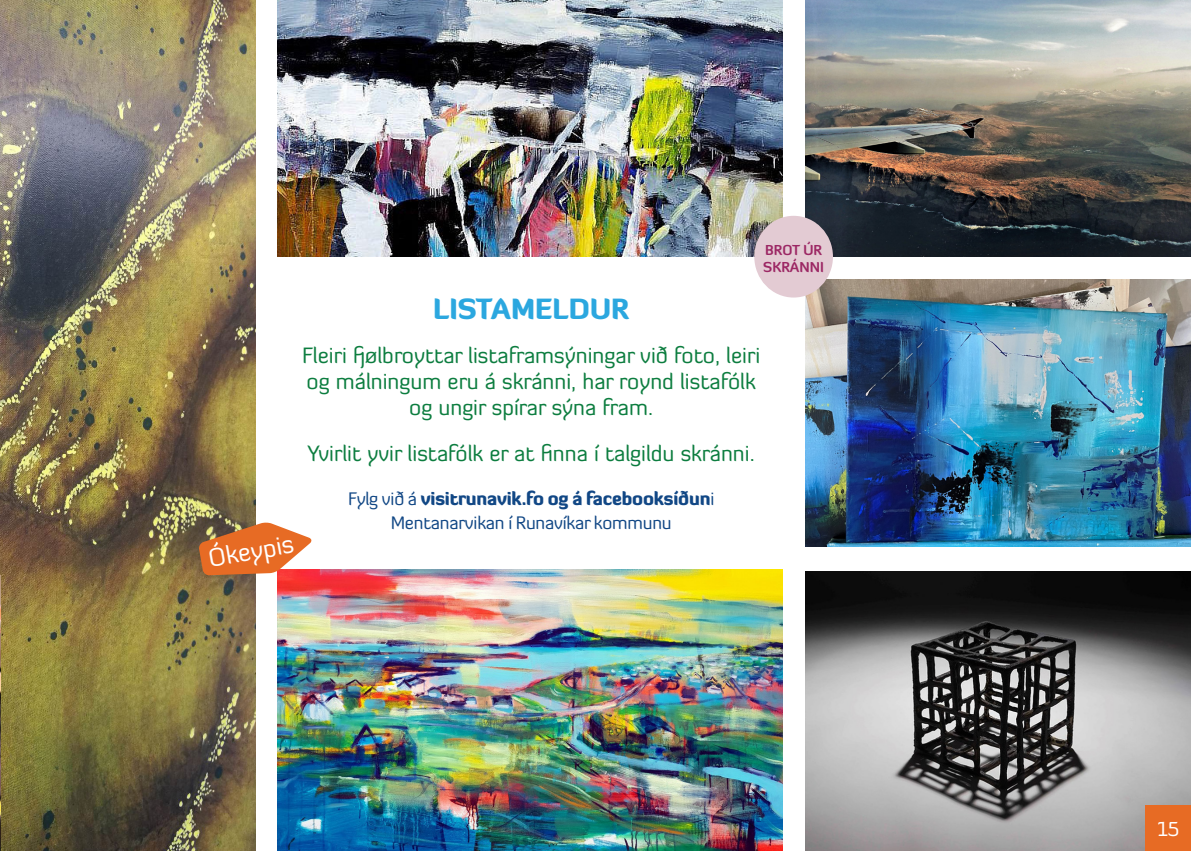
<style>
.page{position:relative;width:1191px;height:851px;background:#fff}
.page>*{position:absolute;margin:0;border:0;box-sizing:border-box;transform-origin:0 0}
.t1{font:900 28px "Diavlo";color:#2ba7df}
.t2{font:25.2px "Diavlo";color:#fff}
.t3{font:22px/26px "Diavlo";color:#0c7d3f;text-align:center}
.Body{font:20px "Diavlo";color:#fff}
.Breyð{font:18px/24px "Diavlo";letter-spacing:-.01em;color:#114785;text-align:center}
.t4{font:700 14px/17.6px "Diavlo";color:#9c2764}
.s1{font-weight:900}
</style>
<div class="page">
<img style="left:805px;top:571px;width:386px;height:279px">
<div style="left:1145px;top:805px;width:46px;height:45px;background:#e76b24"></div>
<img style="left:805px;top:280px;width:386px;height:266px">
<img style="left:0;top:0;width:255px;height:850px">
<img style="left:278px;top:569px;width:504px;height:281px">
<img style="left:278px;top:0;width:504px;height:257px">
<img style="left:805px;top:0;width:386px;height:257px">
<div style="left:754px;top:216px;width:79px;height:81px;background:#e3cbd3;border-radius:50%"></div>
<svg style="left:198px;top:522px;width:114px;height:53px;background:#da7d49"></svg>
<img style="left:0;top:575px;width:1px;height:275px">
<h1 class="t4" style="left:763px;top:240px;width:62px">BROT ÚR<br>SKRÁNNI</h1>
<p class="t2" style="left:206px;top:543px;width:88px;rotate:-10deg">Ókeypis</p>
<h1 class="t1" style="left:433px;top:290px;width:197px">LISTAMELDUR</h1>
<h1 class="t3" style="left:302px;top:342px;width:460px">Fleiri fjølbroyttar listaframsýningar við foto, leiri og málningum eru á skránni, har roynd listafólk og ungir spírar sýna fram.</h1>
<h1 class="t3" style="left:308px;top:440px;width:448px">Yvirlit yvir listafólk er at finna í talgildu skránni.</h1>
<p class="Breyð" style="left:348px;top:486px;width:368px">Fylg við á <span class="s1">visitrunavik.fo og á facebooksíðun</span>i<br>Mentanarvikan í Runavíkar kommunu</p>
<p class="Body" style="left:1157px;top:816px;width:23px">15</p>
</div>
